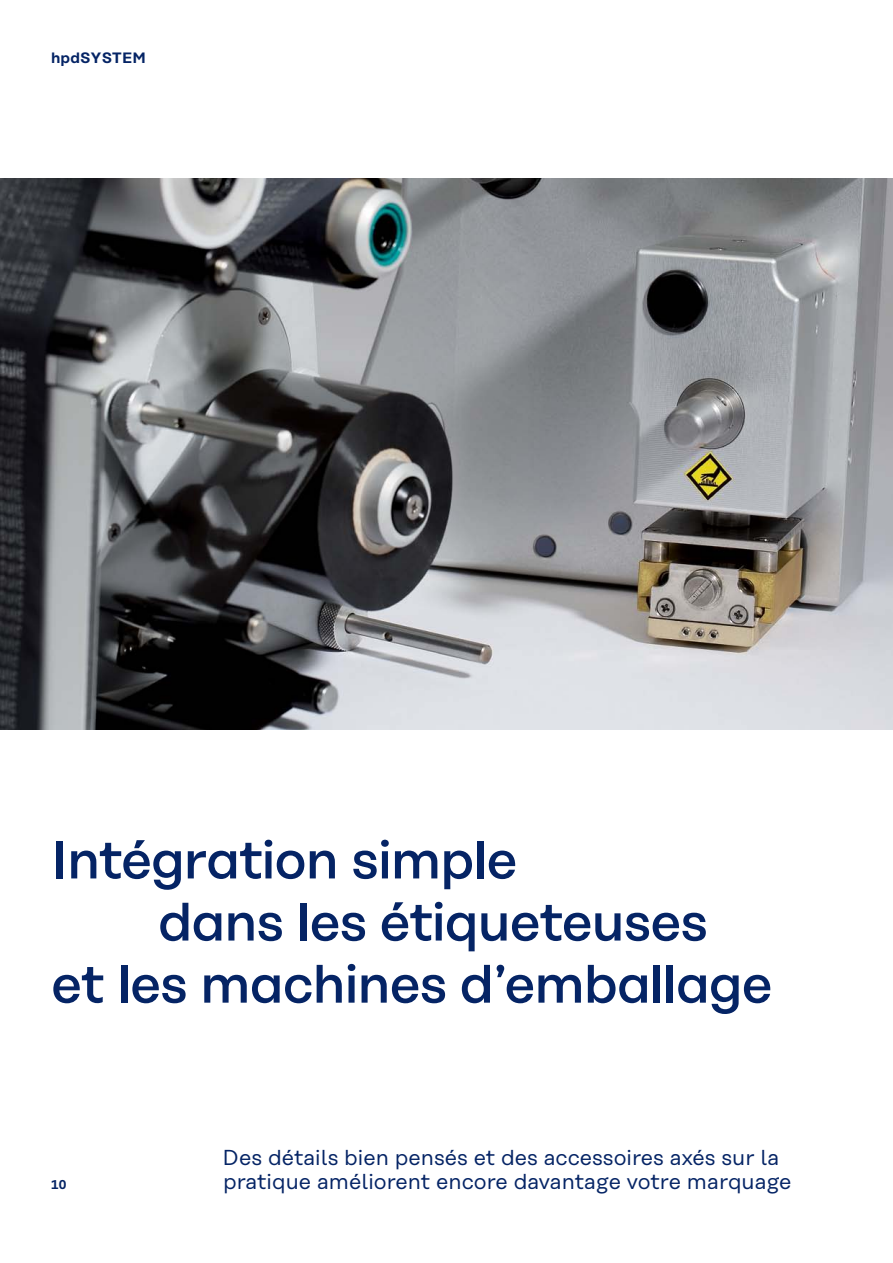
<style>
.page{position:relative;width:893px;height:1263px;background:#fff}
.page>*{position:absolute;margin:0;border:0;box-sizing:border-box;transform-origin:0 0}
.t1{font:500 54px "Koenig&Bauer H";letter-spacing:-.02em;color:#052465}
.t2{font:21.6px "Koenig&Bauer T";color:#052465}
.t3{font:600 15px "Koenig&Bauer H";letter-spacing:.015em;color:#052465}
.t4{font:600 12.75px "Koenig&Bauer H";color:#052465}
</style>
<div class="page">
<img style="left:0;top:178px;width:893px;height:552px">
<p class="t3" style="left:51px;top:49px;width:96px">hpdSYSTEM</p>
<h1 class="t1" style="left:51px;top:828px;width:468px">Intégration simple</h1>
<h1 class="t1" style="left:158px;top:890px;width:551px">dans les étiqueteuses</h1>
<h1 class="t1" style="left:51px;top:952px;width:723px">et les machines d’emballage</h1>
<p class="t2" style="left:223px;top:1145px;width:558px">Des détails bien pensés et des accessoires axés sur la</p>
<p class="t4" style="left:51px;top:1177px;width:17px">10</p>
<p class="t2" style="left:223px;top:1169px;width:570px">pratique améliorent encore davantage votre marquage</p>
</div>
